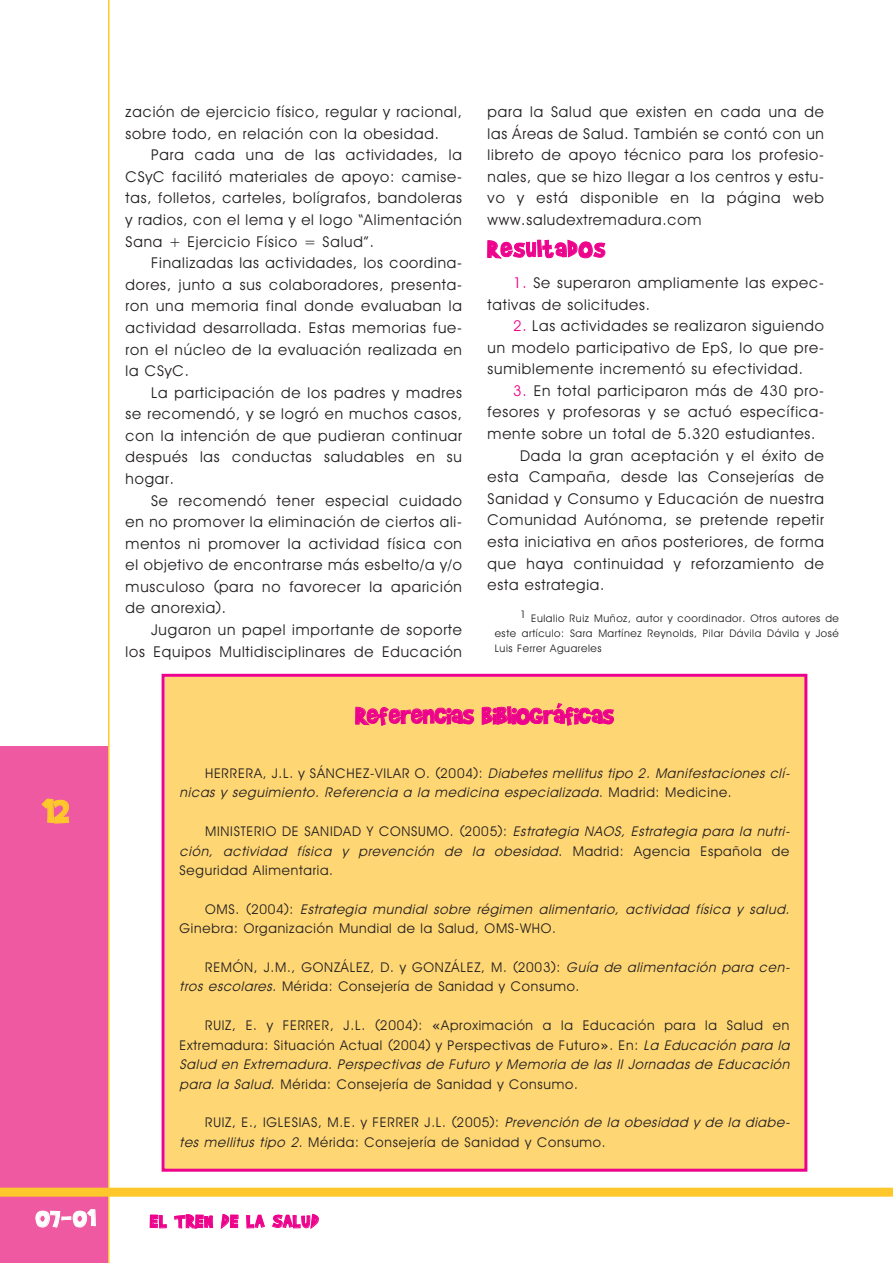
<style>
.page{position:relative;width:893px;height:1263px;background:#fff}
.page>*{position:absolute;margin:0;border:0;box-sizing:border-box;transform-origin:0 0}
.t1{font:39px "Brady Bunch";color:#fec82c}
.t2{font:27px "Brady Bunch";color:#ed028c}
.t3{font:27px "Brady Bunch";letter-spacing:.05em;color:#ed028c}
.t4{font:27px "Brady Bunch";color:#fff}
.t5{font:21px "Brady Bunch";letter-spacing:.055em;color:#ed028c}
.t6{font:15px/21.6px "Decker";letter-spacing:.055em;color:#231f20;text-align:justify}
.t7{font:13.5px/19.4px "Decker";letter-spacing:.055em;color:#231f20}
.t8{font:italic 13.5px/19.4px "Decker";color:#231f20}
.t9{font:10.5px/15.1px "Decker";letter-spacing:.055em;color:#231f20;text-align:justify}
.s1{color:#ed028c}
.s2{font-style:normal}
.s3{font-style:italic}
.s4{font-family:"Lucida Console"}
</style>
<div class="page">
<div style="left:0;top:746px;width:108px;height:517px;background:#ef59a1"></div>
<hr style="left:108px;top:0;width:2px;height:1263px;background:#fec82c">
<div style="left:0;top:1188px;width:893px;height:9px;background:#fec82c"></div>
<div style="left:165px;top:677px;width:639px;height:492px;background:#fed674"></div>
<div style="left:162px;top:674px;width:645px;height:498px;border:3px solid #ed028c"></div>
<h1 class="t1" style="left:43px;top:787px;width:29px">12</h1>
<p class="t6" style="left:126px;top:101px;width:338px">zación de ejercicio físico, regular y racional, sobre todo, en relación con la obesidad.</p>
<p class="t6" style="left:126px;top:144px;width:338px;text-indent:26px">Para cada una de las actividades, la CSyC facilitó materiales de apoyo: camise&shy;tas, folletos, carteles, bolígrafos, bandoleras y radios, con el lema y el logo “Alimentación Sana + Ejercicio Físico = Salud”.</p>
<p class="t6" style="left:126px;top:252px;width:338px;text-indent:26px">Finalizadas las actividades, los coordina&shy;dores, junto a sus colaboradores, presenta&shy;ron una memoria final donde evaluaban la actividad desarrollada. Estas memorias fue&shy;ron el núcleo de la evaluación realizada en la CSyC.</p>
<p class="t6" style="left:126px;top:382px;width:338px;text-indent:26px">La participación de los padres y madres se recomendó, y se logró en muchos casos, con la intención de que pudieran continuar después las conductas saludables en su hogar.</p>
<p class="t6" style="left:126px;top:489px;width:338px;text-indent:26px">Se recomendó tener especial cuidado en no promover la eliminación de ciertos ali&shy;mentos ni promover la actividad física con el objetivo de encontrarse más esbelto/a y/o musculoso (para no favorecer la aparición de anorexia).</p>
<p class="t6" style="left:126px;top:619px;width:338px;text-align:right">Jugaron un papel importante de soporte<br>los Equipos Multidisciplinares de Educación</p>
<p class="t6" style="left:487px;top:101px;width:338px">para la Salud que existen en cada una de las Áreas de Salud. También se contó con un libreto de apoyo técnico para los profesio&shy;nales, que se hizo llegar a los centros y estu&shy;vo y está disponible en la página web www.saludextremadura.com</p>
<h2 class="t3" style="left:488px;top:232px;width:119px">Resultados</h2>
<p class="t6" style="left:487px;top:272px;width:338px;text-indent:26px"><span class="s1">1.</span> Se superaron ampliamente las expec&shy;tativas de solicitudes.</p>
<p class="t6" style="left:487px;top:315px;width:338px;text-indent:26px"><span class="s1">2.</span> Las actividades se realizaron siguiendo un modelo participativo de EpS, lo que pre&shy;sumiblemente incrementó su efectividad.</p>
<p class="t6" style="left:513px;top:380px;width:312px"><span class="s1">3.</span> En total participaron más de 430 pro-</p>
<p class="t6" style="left:487px;top:401px;width:338px">fesores y profesoras y se actuó específica-</p>
<p class="t6" style="left:487px;top:423px;width:329px">mente sobre un total de 5.320 estudiantes.</p>
<p class="t6" style="left:520px;top:445px;width:305px">Dada la gran aceptación y el éxito de</p>
<p class="t6" style="left:487px;top:466px;width:338px">esta Campaña, desde las Consejerías de</p>
<p class="t6" style="left:487px;top:488px;width:338px">Sanidad y Consumo y Educación de nuestra</p>
<p class="t6" style="left:487px;top:509px;width:338px">Comunidad Autónoma, se pretende repetir</p>
<p class="t6" style="left:487px;top:531px;width:338px">esta iniciativa en años posteriores, de forma</p>
<p class="t6" style="left:487px;top:552px;width:338px">que haya continuidad y reforzamiento de</p>
<p class="t6" style="left:487px;top:574px;width:118px">esta estrategia.</p>
<p class="t9" style="left:495px;top:610px;width:346px;text-indent:26px">1 Eulalio Ruiz Muñoz, autor y coordinador. Otros autores de este artículo: Sara Martínez Reynolds, Pilar Dávila Dávila y José Luis Ferrer Aguareles</p>
<h2 class="t2" style="left:356px;top:698px;width:260px">Referencias bibliográficas</h2>
<p class="t8" style="left:180px;top:763px;width:615px;text-indent:26px"><span class="s2">H E R R E R A , J . L . y SÁ N C H E Z - V I LA R O . (2 0 0 4 ) :</span> Diabetes mellitus tipo 2. Manifestaciones clí&shy;nicas y seguimiento. Referencia a la medicina especializada<span class="s2">. M a d r i d : M e d i c i n e .</span></p>
<p class="t7" style="left:180px;top:822px;width:615px;text-indent:26px">M I N I S T E R I O D E SA N I DA D Y C O N S U M O . (2 0 0 5 ) : <span class="s3">Estrategia NAOS, Estrategia para la nutri&shy;ción, actividad física y prevención de la obesidad</span>. M a d r i d : A g e n c i a E s p a ñ o l a d e<br>Seguridad Alimentaria.</p>
<p class="t8" style="left:180px;top:899px;width:615px;text-indent:26px"><span class="s2">O M S . ( 2 0 0 4 ) :</span> Estrategia mundial sobre régimen alimentario, actividad física y salud.<br><span class="s2">Ginebra: Organización Mundial de la Salud, OMS-WHO.</span></p>
<p class="t7" style="left:180px;top:958px;width:615px;text-indent:26px">REMÓN, J.M., GONZÁLEZ, D. y GONZÁLEZ, M. (2003): <span class="s3">Guía de alimentación para cen&shy;tros escolares</span>. Mérida: Consejería de Sanidad y Consumo.</p>
<p class="t7" style="left:180px;top:1016px;width:615px;text-indent:26px">RUIZ, E. y FERRER, J.L. (2004): <span class="s4">«</span>Aproximación a la Educación para la Salud en Extremadura: Situación Actual (2004) y Perspectivas de Futuro<span class="s4">»</span>. En: <span class="s3">La Educación para la Salud en Extremadura. Perspectivas de Futuro y Memoria de las II Jornadas de Educación para la Salud</span>. Mérida: Consejería de Sanidad y Consumo.</p>
<p class="t7" style="left:180px;top:1113px;width:615px;text-indent:26px">RUIZ, E., IGLESIAS, M.E. y FERRER J.L. (2005): <span class="s3">Prevención de la obesidad y de la diabe&shy;tes mellitus tipo 2</span>. Mérida: Consejería de Sanidad y Consumo.</p>
<h2 class="t4" style="left:36px;top:1201px;width:62px">07-01</h2>
<h3 class="t5" style="left:150px;top:1208px;width:170px">EL TREN DE LA SALUD</h3>
</div>
